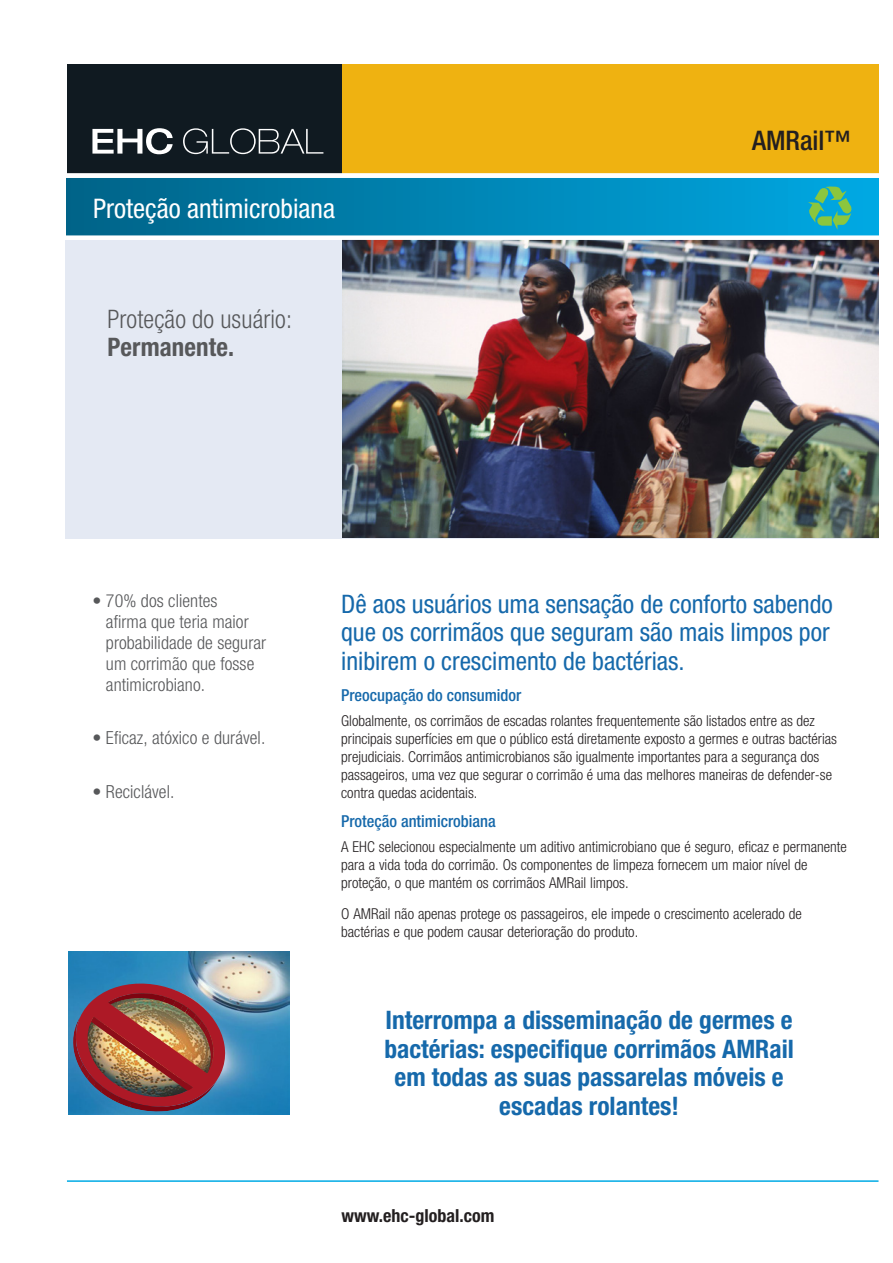
<style>
.page{position:relative;width:893px;height:1263px;background:#fff}
.page>*{position:absolute;margin:0;border:0;box-sizing:border-box;transform-origin:0 0}
.t1{font:condensed 27px "Helvetica Neue";color:#fff}
.t2{font:500 condensed 27px "Helvetica Neue";color:#231f20}
.t3{font:700 condensed 25.5px/28.5px "Helvetica Neue";color:#1669ab;text-align:center}
.t4{font:condensed 25.5px/28.5px "Helvetica Neue";color:#1669ab}
.t5{font:300 condensed 25.5px "Helvetica Neue";letter-spacing:.005em;color:#57585a}
.t6{font:700 condensed 25.5px "Helvetica Neue";letter-spacing:.005em;color:#57585a}
.t7{font:300 condensed 18px/21px "Helvetica Neue";letter-spacing:.005em;color:#57585a}
.t8{font:700 condensed 18px "Helvetica Neue LT Std";color:#231f20}
.t9{font:500 condensed 16.5px "Helvetica Neue";color:#1669ab}
.t10{font:300 condensed 15px/18px "Helvetica Neue";color:#231f20}
</style>
<div class="page">
<hr style="left:67px;top:1180px;width:811px;height:2px;background:#00aae5">
<div style="left:67px;top:177px;width:811px;height:58px;background:linear-gradient(to right,#006387,#00a9e3)"></div>
<div style="left:257px;top:64px;width:621px;height:110px;background:#efb211"></div>
<div style="left:67px;top:64px;width:275px;height:110px;background:#101a21"></div>
<svg style="left:92px;top:128px;width:81px;height:26px"></svg>
<svg style="left:183px;top:128px;width:140px;height:26px"></svg>
<div style="left:65px;top:240px;width:813px;height:298px;background:#e4e9f3"></div>
<img style="left:342px;top:240px;width:536px;height:298px">
<div style="left:0;top:173px;width:893px;height:5px;background:#fff"></div>
<img style="left:68px;top:952px;width:222px;height:163px">
<img style="left:72px;top:976px;width:156px;height:139px">
<svg style="left:806px;top:185px;width:47px;height:45px"></svg>
<h1 class="t1" style="left:93px;top:193px;width:243px">Proteção antimicrobiana</h1>
<h2 class="t5" style="left:107px;top:304px;width:186px">Proteção do usuário:</h2>
<h2 class="t6" style="left:107px;top:332px;width:128px">Permanente.</h2>
<h1 class="t2" style="left:752px;top:124px;width:101px">AMRail™</h1>
<p class="t7" style="left:106px;top:590px;width:162px;text-indent:-13px">• 70% dos clientes<br>afirma que teria maior probabilidade de segurar um corrimão que fosse antimicrobiano.</p>
<p class="t7" style="left:92px;top:727px;width:174px">• Eficaz, atóxico e durável.</p>
<p class="t7" style="left:92px;top:781px;width:83px">• Reciclável.</p>
<h2 class="t4" style="left:341px;top:589px;width:493px">Dê aos usuários uma sensação de conforto sabendo que os corrimãos que seguram são mais limpos por inibirem o crescimento de bactérias.</h2>
<p class="t9" style="left:341px;top:685px;width:182px">Preocupação do consumidor</p>
<p class="t10" style="left:341px;top:711px;width:497px">Globalmente, os corrimãos de escadas rolantes frequentemente são listados entre as dez principais superfícies em que o público está diretamente exposto a germes e outras bactérias prejudiciais. Corrimãos antimicrobianos são igualmente importantes para a segurança dos passageiros, uma vez que segurar o corrimão é uma das melhores maneiras de defender-se contra quedas acidentais.</p>
<p class="t9" style="left:341px;top:811px;width:156px">Proteção antimicrobiana</p>
<p class="t10" style="left:341px;top:837px;width:507px">A EHC selecionou especialmente um aditivo antimicrobiano que é seguro, eficaz e permanente para a vida toda do corrimão. Os componentes de limpeza fornecem um maior nível de proteção, o que mantém os corrimãos AMRail limpos.</p>
<p class="t10" style="left:341px;top:904px;width:462px">O AMRail não apenas protege os passageiros, ele impede o crescimento acelerado de bactérias e que podem causar deterioração do produto.</p>
<h2 class="t3" style="left:384px;top:1005px;width:411px">Interrompa a disseminação de germes e bactérias: especifique corrimãos AMRail em todas as suas passarelas móveis e escadas rolantes!</h2>
<p class="t8" style="left:341px;top:1204px;width:154px">www.ehc-global.com</p>
</div>
